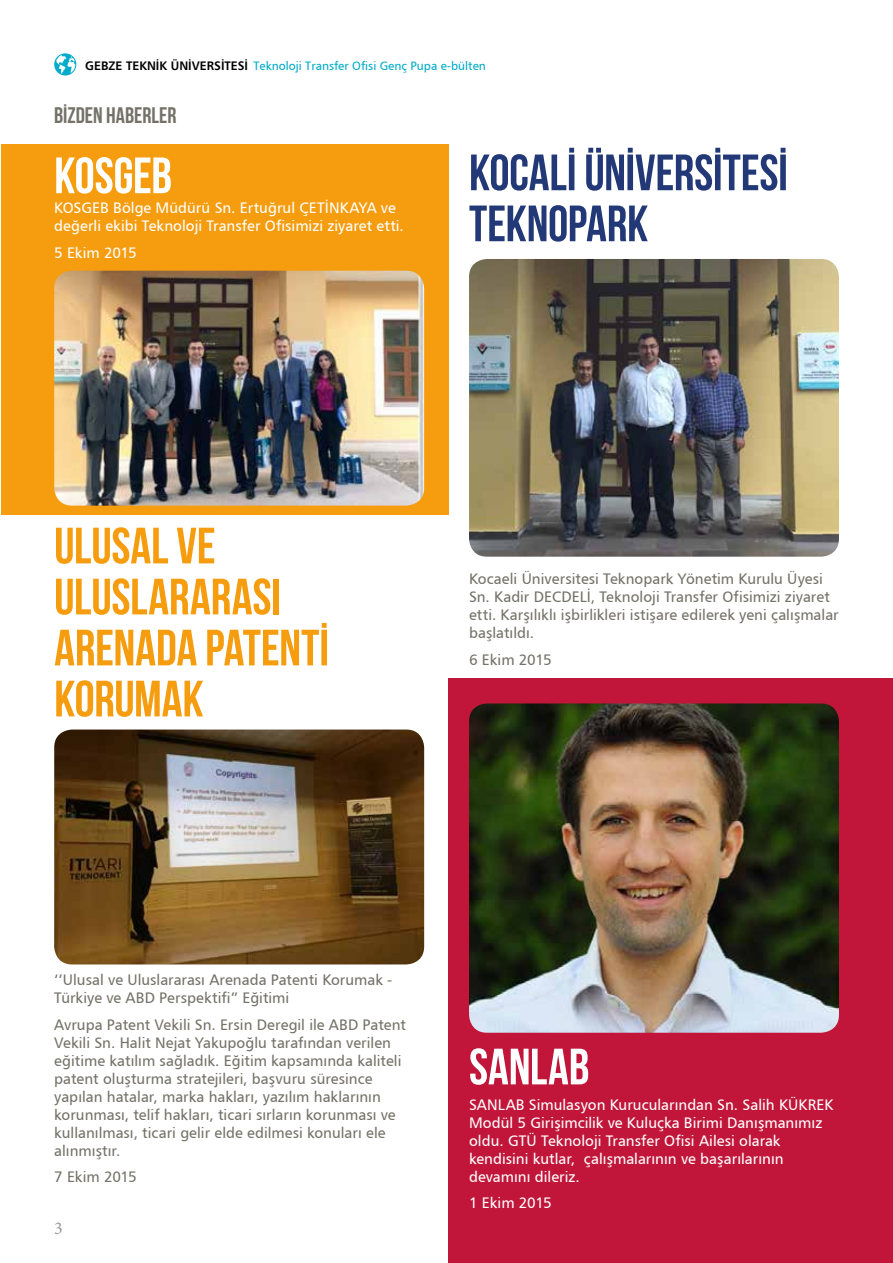
<style>
.page{position:relative;width:893px;height:1263px;background:#fff}
.page>*{position:absolute;margin:0;border:0;box-sizing:border-box;transform-origin:0 0}
.t1{font:700 51px/51px "Bebas Neue";color:#f59d0f}
.t2{font:700 51px/51px "Bebas Neue";letter-spacing:-.005em;color:#233977}
.t3{font:700 51px "Bebas Neue";color:#fff}
.t4{font:700 22.5px "Bebas Neue";letter-spacing:-.005em;color:#747268}
.t5{font:18px "Minion Pro";color:#9a999a}
.t6{font:15px/18px "Humanist 777 BT Roman B";color:#747268}
.t7{font:15px/18px "Humanist 777 BT Roman B";color:#fff}
.t8{font:12px "Humanist 777 BT Roman B";color:#00acc9}
.s1{font-family:"Humanist 777 BT Bold B";font-size:12.15px;color:#000}
</style>
<div class="page">
<div style="left:1px;top:144px;width:447px;height:370px;background:#f59d0f"></div>
<div style="left:448px;top:678px;width:445px;height:585px;background:#c1163a"></div>
<svg style="left:54px;top:53px;width:22px;height:22px"></svg>
<img style="left:54px;top:271px;width:370px;height:235px">
<img style="left:54px;top:729px;width:370px;height:235px">
<img style="left:469px;top:703px;width:370px;height:330px">
<img style="left:469px;top:259px;width:370px;height:298px">
<p class="t8" style="left:85px;top:58px;width:402px"><span class="s1">GEBZE TEKNİK ÜNİVERSİTESİ</span> Teknoloji Transfer Ofisi Genç Pupa e-bülten</p>
<h2 class="t4" style="left:54px;top:103px;width:124px">BİZDEN HABERLER</h2>
<h1 class="t3" style="left:54px;top:148px;width:119px">KOSGEB</h1>
<h1 class="t2" style="left:469px;top:146px;width:320px">KOCALİ ÜNİVERSİTESİ<br>TEKNOPARK</h1>
<p class="t7" style="left:54px;top:199px;width:351px">KOSGEB Bölge Müdürü Sn. Ertuğrul ÇETİNKAYA ve değerli ekibi Teknoloji Transfer Ofisimizi ziyaret etti.</p>
<p class="t7" style="left:54px;top:243px;width:84px">5 Ekim 2015</p>
<h1 class="t1" style="left:54px;top:520px;width:276px">ULUSAL VE<br>ULUSLARARASI<br>ARENADA PATENTİ<br>KORUMAK</h1>
<p class="t6" style="left:469px;top:569px;width:371px">Kocaeli Üniversitesi Teknopark Yönetim Kurulu Üyesi Sn. Kadir DECDELİ, Teknoloji Transfer Ofisimizi ziyaret etti. Karşılıklı işbirlikleri istişare edilerek yeni çalışmalar başlatıldı.</p>
<p class="t6" style="left:469px;top:650px;width:84px">6 Ekim 2015</p>
<p class="t6" style="left:54px;top:971px;width:340px">‘’Ulusal ve Uluslararası Arenada Patenti Korumak -<br>Türkiye ve ABD Perspektifi” Eğitimi</p>
<p class="t6" style="left:54px;top:1015px;width:353px">Avrupa Patent Vekili Sn. Ersin Deregil ile ABD Patent Vekili Sn. Halit Nejat Yakupoğlu tarafından verilen eğitime katılım sağladık. Eğitim kapsamında kaliteli patent oluşturma stratejileri, başvuru süresince yapılan hatalar, marka hakları, yazılım haklarının korunması, telif hakları, ticari sırların korunması ve kullanılması, ticari gelir elde edilmesi konuları ele alınmıştır.</p>
<p class="t6" style="left:54px;top:1168px;width:84px">7 Ekim 2015</p>
<p class="t5" style="left:54px;top:1216px;width:10px">3</p>
<h1 class="t3" style="left:469px;top:1039px;width:122px">SANLAB</h1>
<p class="t7" style="left:469px;top:1095px;width:366px">SANLAB Simulasyon Kurucularından Sn. Salih KÜKREK Modül 5 Girişimcilik ve Kuluçka Birimi Danışmanımız oldu. GTÜ Teknoloji Transfer Ofisi Ailesi olarak kendisini kutlar, çalışmalarının ve başarılarının devamını dileriz.</p>
<p class="t7" style="left:469px;top:1194px;width:84px">1 Ekim 2015</p>
</div>
